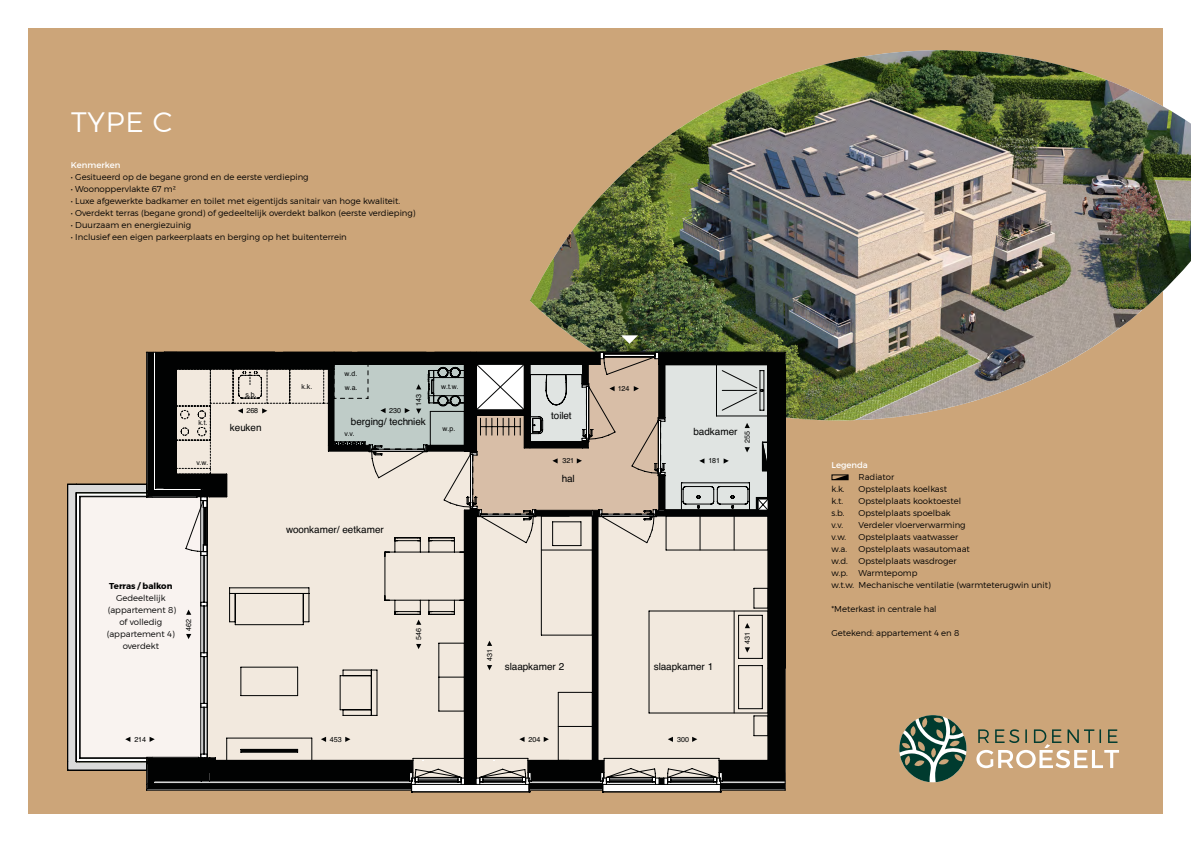
<style>
.page{position:relative;width:1191px;height:842px;background:#fff}
.page>*{position:absolute;margin:0;border:0;box-sizing:border-box;transform-origin:0 0}
.t1{font:300 28px "Montserrat";color:#fff}
.t2{font:10px "Helvetica";color:#010202}
.t3{font:300 8.5px/12px "Montserrat";color:#000}
.t4{font:8.5px "Montserrat";color:#fff}
.t5{font:700 8.5px "Montserrat";color:#000}
.t6{font:7.2px "Helvetica";letter-spacing:-.015em;color:#010202}
.t7{font:7px/14px "Helvetica";color:#010202}
</style>
<div class="page">
<div style="left:595px;top:28px;width:567px;height:786px;background:#cca579"></div>
<div style="left:28px;top:28px;width:567px;height:786px;background:#cca579"></div>
<img style="left:530px;top:50px;width:661px;height:420px">
<svg style="left:67px;top:352px;width:719px;height:441px;background:#c0b9b0"></svg>
<svg style="left:476px;top:364px;width:293px;height:147px;background:#c2b9af"></svg>
<svg style="left:832px;top:475px;width:16px;height:5px"></svg>
<svg style="left:621px;top:335px;width:17px;height:9px"></svg>
<svg style="left:899px;top:715px;width:67px;height:67px"></svg>
<svg style="left:976px;top:729px;width:143px;height:39px"></svg>
<h1 class="t1" style="left:71px;top:105px;width:103px">TYPE C</h1>
<p class="t4" style="left:71px;top:160px;width:51px">Kenmerken</p>
<p class="t3" style="left:71px;top:171px;width:239px">• Gesitueerd op de begane grond en de eerste verdieping</p>
<p class="t3" style="left:71px;top:183px;width:107px">• Woonoppervlakte 67 m²</p>
<p class="t3" style="left:71px;top:195px;width:331px">• Luxe afgewerkte badkamer en toilet met eigentijds sanitair van hoge kwaliteit.</p>
<p class="t3" style="left:71px;top:207px;width:346px">• Overdekt terras (begane grond) of gedeeltelijk overdekt balkon (eerste verdieping)</p>
<p class="t3" style="left:71px;top:219px;width:122px">• Duurzaam en energiezuinig</p>
<p class="t3" style="left:71px;top:231px;width:277px">• Inclusief een eigen parkeerplaats en berging op het buitenterrein</p>
<p class="t7" style="left:198px;top:415px;width:11px">k.t.</p>
<p class="t7" style="left:196px;top:456px;width:14px">v.w.</p>
<p class="t7" style="left:245px;top:388px;width:13px">s.b.</p>
<p class="t6" style="left:246px;top:405px;width:13px">268</p>
<p class="t2" style="left:230px;top:420px;width:33px">keuken</p>
<p class="t5" style="left:109px;top:581px;width:65px">Terras / balkon</p>
<p class="t3" style="left:107px;top:592px;width:71px;text-align:center">Gedeeltelijk (appartement 8) of volledig (appartement 4) overdekt</p>
<p class="t6" style="left:183px;top:631px;width:13px;rotate:-90deg">462</p>
<p class="t7" style="left:301px;top:379px;width:12px">k.k.</p>
<p class="t7" style="left:344px;top:366px;width:14px">w.d. w.a.</p>
<p class="t6" style="left:389px;top:405px;width:13px">230</p>
<p class="t6" style="left:413px;top:406px;width:13px;rotate:-90deg">143</p>
<p class="t2" style="left:351px;top:414px;width:76px">berging/ techniek</p>
<p class="t7" style="left:344px;top:426px;width:12px">v.v.</p>
<p class="t7" style="left:441px;top:380px;width:19px">w.t.w.</p>
<p class="t6" style="left:617px;top:383px;width:13px">124</p>
<p class="t7" style="left:442px;top:422px;width:14px">w.p.</p>
<p class="t2" style="left:551px;top:408px;width:22px">toilet</p>
<p class="t2" style="left:693px;top:423px;width:46px">badkamer</p>
<p class="t6" style="left:741px;top:443px;width:13px;rotate:-90deg">255</p>
<p class="t6" style="left:562px;top:455px;width:13px">321</p>
<p class="t6" style="left:708px;top:455px;width:13px">181</p>
<p class="t2" style="left:562px;top:471px;width:14px">hal</p>
<p class="t2" style="left:286px;top:522px;width:99px">woonkamer/ eetkamer</p>
<p class="t6" style="left:413px;top:640px;width:13px;rotate:-90deg">546</p>
<p class="t6" style="left:484px;top:661px;width:13px;rotate:-90deg">431</p>
<p class="t2" style="left:505px;top:659px;width:61px">slaapkamer 2</p>
<p class="t2" style="left:653px;top:659px;width:61px">slaapkamer 1</p>
<p class="t6" style="left:741px;top:644px;width:13px;rotate:-90deg">431</p>
<p class="t6" style="left:134px;top:734px;width:13px">214</p>
<p class="t6" style="left:330px;top:734px;width:13px">453</p>
<p class="t6" style="left:528px;top:734px;width:13px">204</p>
<p class="t6" style="left:677px;top:734px;width:13px">300</p>
<p class="t4" style="left:831px;top:460px;width:38px">Legenda</p>
<p class="t3" style="left:858px;top:471px;width:37px">Radiator</p>
<p class="t3" style="left:831px;top:483px;width:15px">k.k.</p>
<p class="t3" style="left:858px;top:483px;width:90px">Opstelplaats koelkast</p>
<p class="t3" style="left:831px;top:495px;width:13px">k.t.</p>
<p class="t3" style="left:858px;top:495px;width:104px">Opstelplaats kooktoestel</p>
<p class="t3" style="left:831px;top:507px;width:14px">s.b.</p>
<p class="t3" style="left:858px;top:507px;width:94px">Opstelplaats spoelbak</p>
<p class="t3" style="left:831px;top:519px;width:13px">v.v.</p>
<p class="t3" style="left:858px;top:519px;width:109px">Verdeler vloerverwarming</p>
<p class="t3" style="left:831px;top:531px;width:16px">v.w.</p>
<p class="t3" style="left:858px;top:531px;width:101px">Opstelplaats vaatwasser</p>
<p class="t3" style="left:831px;top:543px;width:17px">w.a.</p>
<p class="t3" style="left:858px;top:543px;width:113px">Opstelplaats wasautomaat</p>
<p class="t3" style="left:831px;top:555px;width:18px">w.d.</p>
<p class="t3" style="left:858px;top:555px;width:100px">Opstelplaats wasdroger</p>
<p class="t3" style="left:831px;top:567px;width:18px">w.p.</p>
<p class="t3" style="left:831px;top:567px;width:221px;text-indent:27px">Warmtepomp<br>w.t.w. Mechanische ventilatie (warmteterugwin unit)</p>
<p class="t3" style="left:831px;top:603px;width:107px">*Meterkast in centrale hal</p>
<p class="t3" style="left:831px;top:627px;width:129px">Getekend: appartement 4 en 8</p>
</div>
